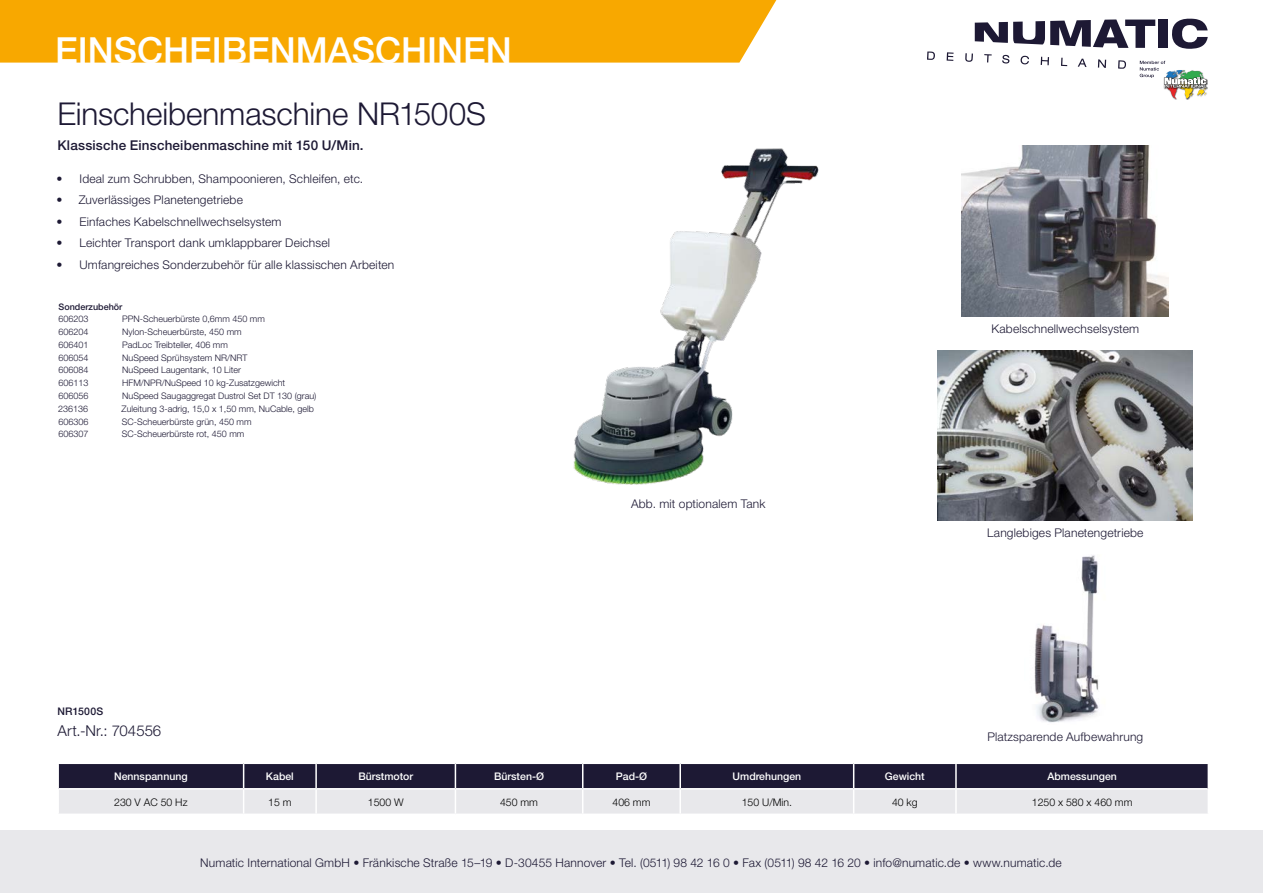
<style>
.page{position:relative;width:1263px;height:893px;background:#fff}
.page>*{position:absolute;margin:0;border:0;box-sizing:border-box;transform-origin:0 0}
.t1{font:500 36px "Helvetica Neue";color:#fff}
.Titel{font:300 31.5px "Helvetica Neue";letter-spacing:-.005em;color:#1d1934}
.t2{font:300 15px "Helvetica Neue";letter-spacing:.005em;color:#1d1934}
.Titel-2{font:500 13.5px "Helvetica Neue";letter-spacing:.01em;color:#1d1934}
.Produktbezeichnung{font:300 12px "Helvetica Neue";letter-spacing:.015em;color:#1d1934}
.t3{font:500 10.5px "Helvetica Neue";color:#fff}
.t4{font:300 10.5px "Helvetica Neue";color:#000}
.t5{font:500 10.5px "Helvetica Neue";letter-spacing:.02em;color:#1d1934}
.tabelle_text{font:300 9px "Helvetica Neue";color:#1d1934}
.tabelle_artnr{font:300 9px "Helvetica Neue";color:#1d1934}
.tabelle_artnr-2{font:500 9px "Helvetica Neue";color:#1d1934}
</style>
<div class="page">
<svg style="left:927px;top:52px;width:8px;height:8px"></svg>
<svg style="left:947px;top:52px;width:6px;height:9px"></svg>
<svg style="left:965px;top:19px;width:243px;height:80px"></svg>
<div style="left:0;top:831px;width:1263px;height:62px;background:#e8e8eb"></div>
<div style="left:0;top:0;width:776px;height:63px;background:#f8a800"></div>
<svg style="left:58px;top:763px;width:1150px;height:51px;background:#8a8896"></svg>
<hr style="left:956px;top:788px;width:251px;height:1px;background:#fff">
<hr style="left:955px;top:789px;width:2px;height:24px;background:#fff">
<img style="left:938px;top:350px;width:255px;height:170px">
<img style="left:1034px;top:555px;width:65px;height:168px">
<img style="left:962px;top:146px;width:206px;height:170px">
<img style="left:573px;top:148px;width:246px;height:337px">
<p class="t1" style="left:55px;top:29px;width:458px">EINSCHEIBENMASCHINEN</p>
<p class="Titel" style="left:57px;top:94px;width:430px">Einscheibenmaschine NR1500S</p>
<p class="Titel-2" style="left:57px;top:138px;width:308px">Klassische Einscheibenmaschine mit 150 U/Min.</p>
<p class="Produktbezeichnung" style="left:57px;top:171px;width:308px">• Ideal zum Schrubben, Shampoonieren, Schleifen, etc.</p>
<p class="Produktbezeichnung" style="left:57px;top:193px;width:188px">• Zuverlässiges Planetengetriebe</p>
<p class="Produktbezeichnung" style="left:57px;top:214px;width:226px">• Einfaches Kabelschnellwechselsystem</p>
<p class="Produktbezeichnung" style="left:57px;top:236px;width:275px">• Leichter Transport dank umklappbarer Deichsel</p>
<p class="Produktbezeichnung" style="left:57px;top:257px;width:339px">• Umfangreiches Sonderzubehör für alle klassischen Arbeiten</p>
<p class="tabelle_artnr-2" style="left:58px;top:302px;width:65px">Sonderzubehör</p>
<p class="tabelle_artnr" style="left:58px;top:314px;width:32px">606203</p>
<p class="tabelle_text" style="left:122px;top:314px;width:144px">PPN-Scheuerbürste 0,6mm 450 mm</p>
<p class="tabelle_artnr" style="left:58px;top:326px;width:32px">606204</p>
<p class="tabelle_text" style="left:122px;top:326px;width:121px">Nylon-Scheuerbürste, 450 mm</p>
<p class="tabelle_artnr" style="left:58px;top:339px;width:32px">606401</p>
<p class="tabelle_text" style="left:122px;top:339px;width:107px">PadLoc Treibteller, 406 mm</p>
<p class="tabelle_artnr" style="left:58px;top:352px;width:32px">606054</p>
<p class="tabelle_text" style="left:122px;top:352px;width:127px">NuSpeed Sprühsystem NR/NRT</p>
<p class="tabelle_artnr" style="left:58px;top:365px;width:32px">606084</p>
<p class="tabelle_text" style="left:122px;top:365px;width:120px">NuSpeed Laugentank, 10 Liter</p>
<p class="tabelle_artnr" style="left:58px;top:377px;width:32px">606113</p>
<p class="tabelle_text" style="left:122px;top:377px;width:165px">HFM/NPR/NuSpeed 10 kg-Zusatzgewicht</p>
<p class="tabelle_artnr" style="left:58px;top:390px;width:32px">606056</p>
<p class="tabelle_text" style="left:122px;top:390px;width:196px">NuSpeed Saugaggregat Dustrol Set DT 130 (grau)</p>
<p class="tabelle_artnr" style="left:58px;top:403px;width:32px">236136</p>
<p class="tabelle_text" style="left:122px;top:403px;width:194px">Zuleitung 3-adrig, 15,0 x 1,50 mm, NuCable, gelb</p>
<p class="tabelle_artnr" style="left:58px;top:416px;width:32px">606306</p>
<p class="tabelle_text" style="left:122px;top:416px;width:131px">SC-Scheuerbürste grün, 450 mm</p>
<p class="tabelle_artnr" style="left:58px;top:429px;width:32px">606307</p>
<p class="tabelle_text" style="left:122px;top:429px;width:124px">SC-Scheuerbürste rot, 450 mm</p>
<p class="t5" style="left:57px;top:705px;width:47px">NR1500S</p>
<p class="t2" style="left:57px;top:722px;width:105px">Art.-Nr.: 704556</p>
<p class="Produktbezeichnung" style="left:631px;top:497px;width:136px">Abb. mit optionalem Tank</p>
<p class="Produktbezeichnung" style="left:991px;top:321px;width:149px">Kabelschnellwechselsystem</p>
<p class="Produktbezeichnung" style="left:987px;top:525px;width:158px">Langlebiges Planetengetriebe</p>
<p class="Produktbezeichnung" style="left:987px;top:730px;width:157px">Platzsparende Aufbewahrung</p>
<p class="t3" style="left:114px;top:770px;width:75px">Nennspannung</p>
<p class="t3" style="left:266px;top:770px;width:29px">Kabel</p>
<p class="t3" style="left:358px;top:770px;width:56px">Bürstmotor</p>
<p class="t3" style="left:494px;top:770px;width:51px">Bürsten-Ø</p>
<p class="t3" style="left:616px;top:770px;width:33px">Pad-Ø</p>
<p class="t3" style="left:733px;top:770px;width:70px">Umdrehungen</p>
<p class="t3" style="left:885px;top:770px;width:41px">Gewicht</p>
<p class="t3" style="left:1047px;top:770px;width:71px">Abmessungen</p>
<p class="t4" style="left:114px;top:795px;width:75px">230 V AC 50 Hz</p>
<p class="t4" style="left:268px;top:795px;width:25px">15 m</p>
<p class="t4" style="left:368px;top:795px;width:37px">1500 W</p>
<p class="t4" style="left:500px;top:795px;width:39px">450 mm</p>
<p class="t4" style="left:612px;top:795px;width:39px">406 mm</p>
<p class="t4" style="left:742px;top:795px;width:52px">150 U/Min.</p>
<p class="t4" style="left:892px;top:795px;width:27px">40 kg</p>
<p class="t4" style="left:1032px;top:795px;width:102px">1250 x 580 x 460 mm</p>
<p class="Produktbezeichnung" style="left:200px;top:855px;width:863px">Numatic International GmbH • Fränkische Straße 15–19 • D-30455 Hannover • Tel. (0511) 98 42 16 0 • Fax (0511) 98 42 16 20 • info@numatic.de • www.numatic.de</p>
</div>
